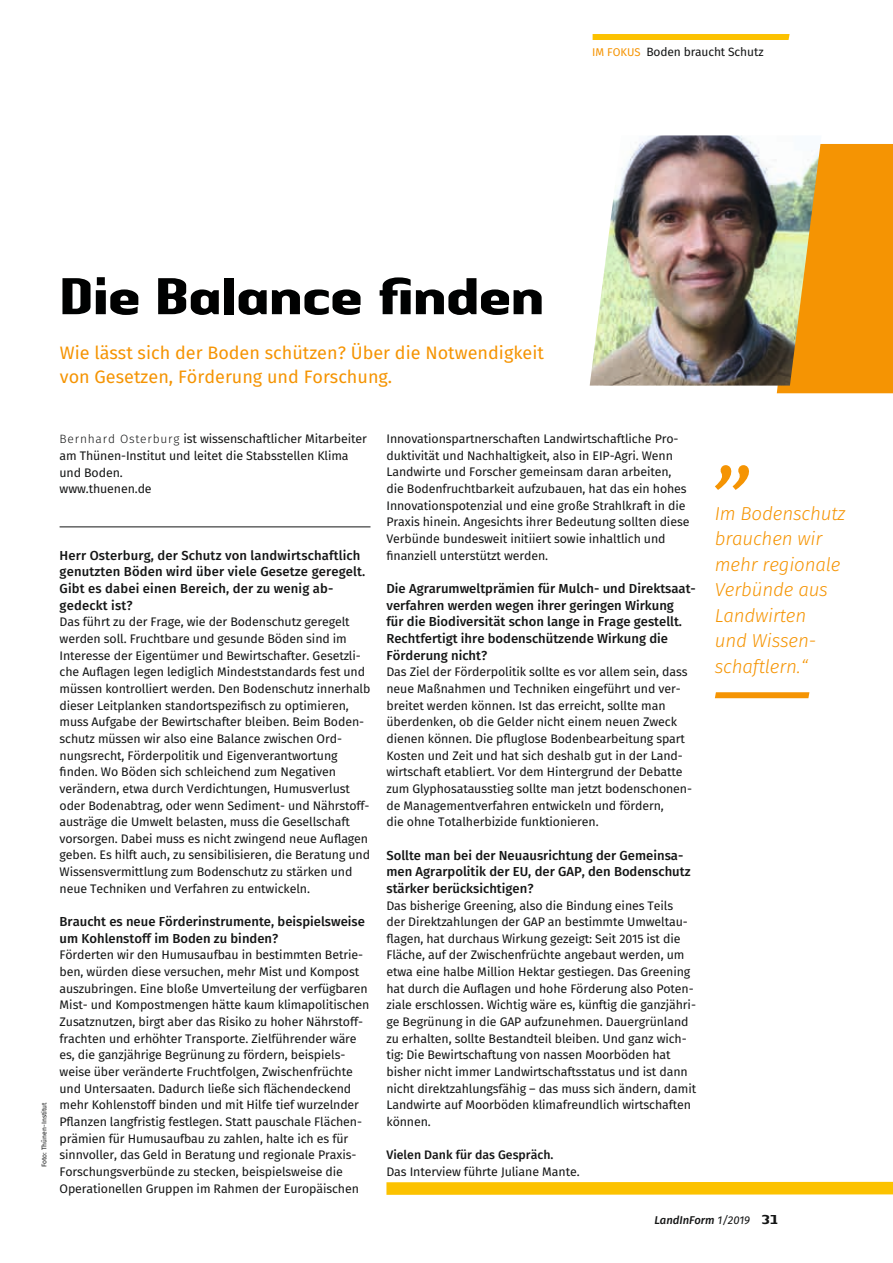
<style>
.page{position:relative;width:893px;height:1263px;background:#fff}
.page>*{position:absolute;margin:0;border:0;box-sizing:border-box;transform-origin:0 0}
.t1{font:700 54px "Authentic Sans Std";letter-spacing:-.05em;color:#000101}
.t2{font:italic 300 18.75px/25.5px "Fira Sans";letter-spacing:-.01em;color:#f59403}
.t3{font:18px/24px "Fira Sans";color:#f59403}
.t4{font:500 13.05px/16.6px "Fira Sans";color:#151616}
.t5{font:12.3px/16.6px "Fira Sans";letter-spacing:-.01em;color:#151616}
.t6{font:500 12.3px "Fira Sans";color:#151616}
.t7{font:12px "Fira Sans";letter-spacing:-.01em;color:#151616}
.t8{font:italic 500 11.25px "Fira Sans";color:#151616}
.t9{font:6.75px "Fira Sans";color:#151616}
.s1{font-size:11.25px;color:#f59403}
.s2{font-weight:300;font-size:12px}
.s3{font-weight:400}
.s4{font-family:"Authentic Sans Std";font-weight:700;font-style:normal;font-size:13.5px}
</style>
<div class="page">
<svg style="left:592px;top:34px;width:198px;height:6px"></svg>
<hr style="left:60px;top:526px;width:310px;height:1px;background:#151616">
<svg style="left:715px;top:465px;width:34px;height:25px"></svg>
<svg style="left:715px;top:692px;width:94px;height:6px"></svg>
<div style="left:776px;top:144px;width:117px;height:249px;background:#f59403"></div>
<img style="left:590px;top:135px;width:231px;height:251px">
<svg style="left:386px;top:1181px;width:507px;height:14px;background:#fcc81a"></svg>
<p class="t7" style="left:592px;top:44px;width:173px"><span class="s1">IM FOKUS</span> Boden braucht Schutz</p>
<h1 class="t1" style="left:58px;top:262px;width:489px">Die Balance finden</h1>
<h3 class="t3" style="left:60px;top:342px;width:486px">Wie lässt sich der Boden schützen? Über die Notwendigkeit von Gesetzen, Förderung und Forschung.</h3>
<p class="t5" style="left:60px;top:431px;width:309px"><span class="s2">Bernhard Osterburg</span> ist wissenschaftlicher Mitarbeiter am Thünen-Institut und leitet die Stabsstellen Klima und Boden.<br>www.thuenen.de</p>
<p class="t9" style="left:39px;top:1167px;width:67px;rotate:-90deg">Foto: Thünen-Institut</p>
<p class="t4" style="left:60px;top:548px;width:307px">Herr Osterburg, der Schutz von landwirtschaftlich genutzten Böden wird über viele Gesetze geregelt.<br>Gibt es dabei einen Bereich, der zu wenig ab&shy;gedeckt ist?</p>
<p class="t5" style="left:60px;top:615px;width:312px">Das führt zu der Frage, wie der Bodenschutz geregelt werden soll. Fruchtbare und gesunde Böden sind im Interesse der Eigentümer und Bewirtschafter. Gesetzli&shy;che Auflagen legen lediglich Mindeststandards fest und müssen kontrolliert werden. Den Bodenschutz innerhalb dieser Leitplanken standortspezifisch zu optimieren, muss Aufgabe der Bewirtschafter bleiben. Beim Boden&shy;schutz müssen wir also eine Balance zwischen Ord&shy;nungsrecht, Förderpolitik und Eigenverantwortung finden. Wo Böden sich schleichend zum Negativen verändern, etwa durch Verdichtungen, Humusverlust oder Bodenabtrag, oder wenn Sediment- und Nährstoff&shy;austräge die Umwelt belasten, muss die Gesellschaft vorsorgen. Dabei muss es nicht zwingend neue Auflagen geben. Es hilft auch, zu sensibilisieren, die Beratung und Wissensvermittlung zum Bodenschutz zu stärken und neue Techniken und Verfahren zu entwickeln.</p>
<p class="t4" style="left:60px;top:914px;width:307px">Braucht es neue Förderinstrumente, beispielsweise um Kohlenstoff im Boden zu binden?</p>
<p class="t5" style="left:60px;top:948px;width:311px">Förderten wir den Humusaufbau in bestimmten Betrie&shy;ben, würden diese versuchen, mehr Mist und Kompost auszubringen. Eine bloße Umverteilung der verfügbaren Mist- und Kompostmengen hätte kaum klimapolitischen Zusatznutzen, birgt aber das Risiko zu hoher Nährstoff&shy;frachten und erhöhter Transporte. Zielführender wäre es, die ganzjährige Begrünung zu fördern, beispiels&shy;weise über veränderte Fruchtfolgen, Zwischenfrüchte und Untersaaten. Dadurch ließe sich flächendeckend mehr Kohlenstoff binden und mit Hilfe tief wurzelnder Pflanzen langfristig festlegen. Statt pauschale Flächen&shy;prämien für Humusaufbau zu zahlen, halte ich es für sinnvoller, das Geld in Beratung und regionale Praxis-Forschungsverbünde zu stecken, beispielsweise die Operationellen Gruppen im Rahmen der Europäischen</p>
<p class="t5" style="left:386px;top:431px;width:305px">Innovationspartnerschaften Landwirtschaftliche Pro&shy;duktivität und Nachhaltigkeit, also in EIP-Agri. Wenn Landwirte und Forscher gemeinsam daran arbeiten, die Bodenfruchtbarkeit aufzubauen, hat das ein hohes Innovationspotenzial und eine große Strahlkraft in die Praxis hinein. Angesichts ihrer Bedeutung sollten diese Verbünde bundesweit initiiert sowie inhaltlich und finanziell unterstützt werden.</p>
<p class="t4" style="left:386px;top:581px;width:311px">Die Agrarumweltprämien für Mulch- und Direktsaat&shy;verfahren werden wegen ihrer geringen Wirkung<br>für die Biodiversität schon lange in Frage gestellt.<br>Rechtfertigt ihre bodenschützende Wirkung die Förderung nicht?</p>
<p class="t5" style="left:386px;top:665px;width:307px">Das Ziel der Förderpolitik sollte es vor allem sein, dass neue Maßnahmen und Techniken eingeführt und ver&shy;breitet werden können. Ist das erreicht, sollte man überdenken, ob die Gelder nicht einem neuen Zweck dienen können. Die pfluglose Bodenbearbeitung spart Kosten und Zeit und hat sich deshalb gut in der Land&shy;wirtschaft etabliert. Vor dem Hintergrund der Debatte zum Glyphosatausstieg sollte man jetzt bodenschonen&shy;de Managementverfahren entwickeln und fördern,<br>die ohne Totalherbizide funktionieren.</p>
<p class="t4" style="left:386px;top:848px;width:306px">Sollte man bei der Neuausrichtung der Gemeinsa&shy;men Agrarpolitik der EU, der GAP, den Bodenschutz stärker berücksichtigen?</p>
<p class="t5" style="left:386px;top:898px;width:311px">Das bisherige Greening, also die Bindung eines Teils<br>der Direktzahlungen der GAP an bestimmte Umweltau&shy;flagen, hat durchaus Wirkung gezeigt: Seit 2015 ist die Fläche, auf der Zwischenfrüchte angebaut werden, um etwa eine halbe Million Hektar gestiegen. Das Greening hat durch die Auflagen und hohe Förderung also Poten&shy;ziale erschlossen. Wichtig wäre es, künftig die ganzjähri&shy;ge Begrünung in die GAP aufzunehmen. Dauergrünland zu erhalten, sollte Bestandteil bleiben. Und ganz wich&shy;tig: Die Bewirtschaftung von nassen Moorböden hat bisher nicht immer Landwirtschaftsstatus und ist dann nicht direktzahlungsfähig – das muss sich ändern, damit Landwirte auf Moorböden klimafreundlich wirtschaften können.</p>
<p class="t6" style="left:386px;top:1146px;width:168px">Vielen Dank für das Gespräch.</p>
<p class="t5" style="left:386px;top:1164px;width:195px">Das Interview führte Juliane Mante.</p>
<h2 class="t2" style="left:715px;top:502px;width:132px">Im Bodenschutz brauchen wir mehr regionale<br>Verbünde aus<br>Landwirten<br>und Wissen&shy;schaftlern.“</h2>
<p class="t8" style="left:654px;top:1212px;width:126px">LandInForm <span class="s3">1/2019</span> <span class="s4">31</span></p>
</div>
